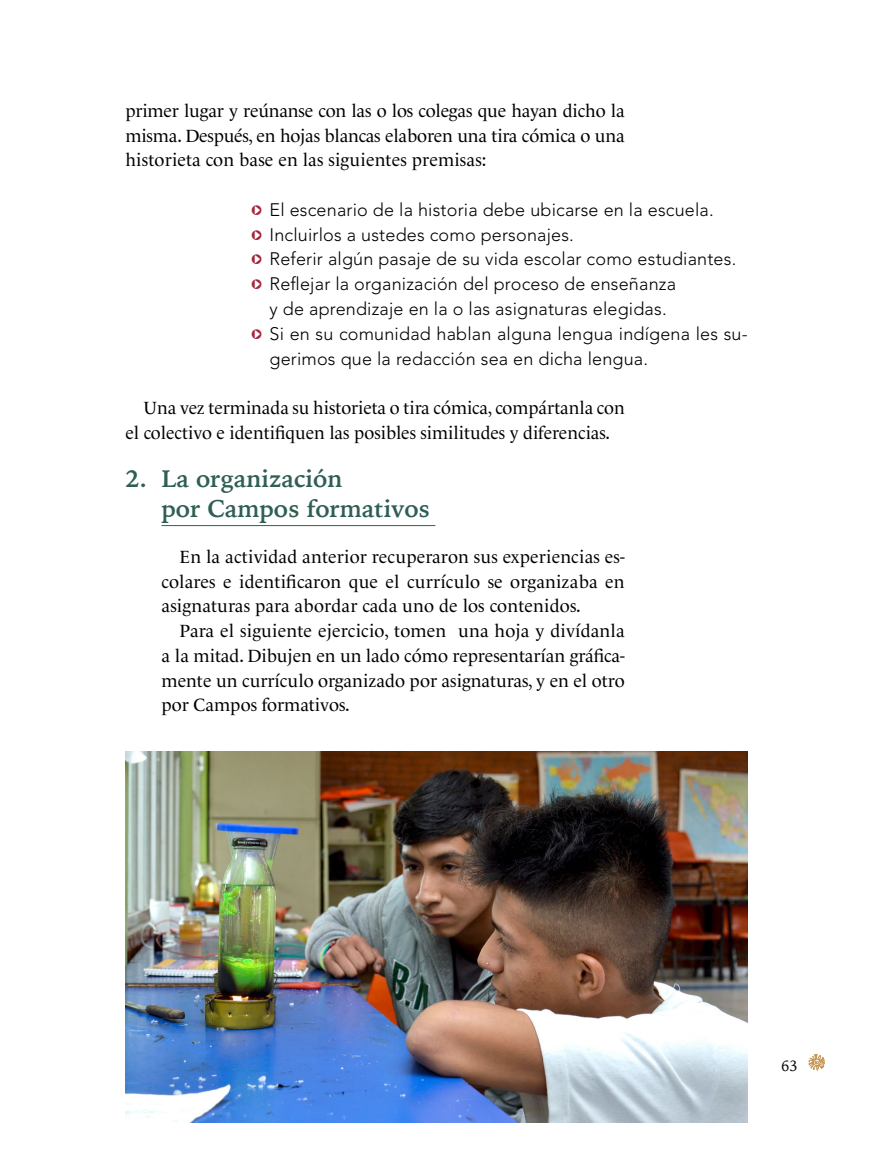
<style>
.page{position:relative;width:872px;height:1149px;background:#fff}
.page>*{position:absolute;margin:0;border:0;box-sizing:border-box;transform-origin:0 0}
.t1{font:700 24px/30px "Iowan Old Style";color:#2f5e55}
.t2{font:18px/24.8px "Le Monde Livre";color:#000;text-align:justify}
.t3{font:300 18px "Avenir LT Std";letter-spacing:.01em;color:#000}
.t4{font:15px "Iowan Old Style";color:#000}
.s1{font-family:"KG Arrows";font-weight:400;color:#a42540}
</style>
<div class="page">
<svg style="left:808px;top:1054px;width:17px;height:15px"></svg>
<hr style="left:161px;top:525px;width:274px;height:1px;background:#2f5e55">
<img style="left:126px;top:751px;width:621px;height:371px">
<p class="t2" style="left:125px;top:98px;width:501px">primer lugar y reúnanse con las o los colegas que hayan dicho la misma. Después, en hojas blancas elaboren una tira cómica o una historieta con base en las siguientes premisas:</p>
<p class="t3" style="left:251px;top:199px;width:464px"><span class="s1">y</span> El escenario de la historia debe ubicarse en la escuela.</p>
<p class="t3" style="left:251px;top:224px;width:324px"><span class="s1">y</span> Incluirlos a ustedes como personajes.</p>
<p class="t3" style="left:251px;top:248px;width:486px"><span class="s1">y</span> Referir algún pasaje de su vida escolar como estudiantes.</p>
<p class="t3" style="left:251px;top:273px;width:426px"><span class="s1">y</span> Reflejar la organización del proceso de enseñanza</p>
<p class="t3" style="left:269px;top:298px;width:399px">y de aprendizaje en la o las asignaturas elegidas.</p>
<p class="t3" style="left:251px;top:323px;width:498px"><span class="s1">y</span> Si en su comunidad hablan alguna lengua indígena les su-</p>
<p class="t3" style="left:269px;top:347px;width:380px">gerimos que la redacción sea en dicha lengua.</p>
<p class="t2" style="left:125px;top:395px;width:501px;text-indent:18px">Una vez terminada su historieta o tira cómica, compártanla con el colectivo e identifiquen las posibles similitudes y diferencias.</p>
<h1 class="t1" style="left:161px;top:462px;width:270px;text-indent:-36px">2. La organización<br>por Campos formativos</h1>
<p class="t2" style="left:161px;top:544px;width:465px;text-indent:18px">En la actividad anterior recuperaron sus experiencias es&shy;colares e identificaron que el currículo se organizaba en asignaturas para abordar cada uno de los contenidos.</p>
<p class="t2" style="left:161px;top:618px;width:465px;text-indent:18px">Para el siguiente ejercicio, tomen una hoja y divídanla a la mitad. Dibujen en un lado cómo representarían gráfica&shy;mente un currículo organizado por asignaturas, y en el otro por Campos formativos.</p>
<p class="t4" style="left:781px;top:1051px;width:18px">63</p>
</div>
